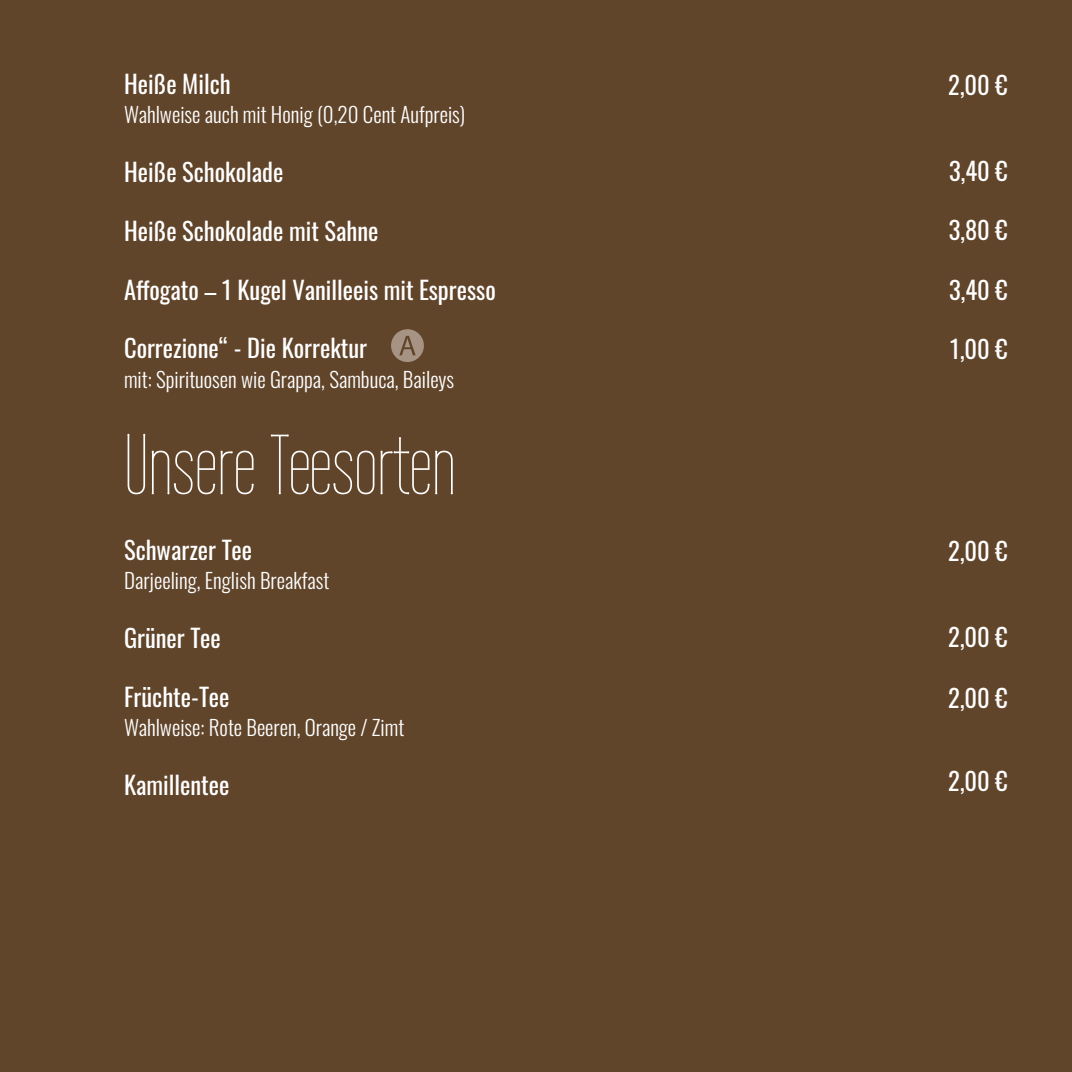
<style>
.page{position:relative;width:1072px;height:1072px;background:#fff}
.page>*{position:absolute;margin:0;border:0;box-sizing:border-box;transform-origin:0 0}
.t1{font:84px "Wire One";color:#fff}
.t2{font:24.5px "Oswald";color:#fff}
.t3{font:300 21px "Oswald";color:#fff}
</style>
<div class="page">
<div style="left:0;top:0;width:1071px;height:1071px;background:#61452b"></div>
<svg style="left:391px;top:329px;width:33px;height:33px"></svg>
<p class="t2" style="left:124px;top:62px;width:108px">Heiße Milch</p>
<p class="t3" style="left:124px;top:96px;width:343px">Wahlweise auch mit Honig (0,20 Cent Aufpreis)</p>
<p class="t2" style="left:124px;top:150px;width:161px">Heiße Schokolade</p>
<p class="t2" style="left:124px;top:209px;width:256px">Heiße Schokolade mit Sahne</p>
<p class="t2" style="left:124px;top:268px;width:373px">Affogato – 1 Kugel Vanilleeis mit Espresso</p>
<p class="t2" style="left:124px;top:327px;width:244px">Correzione“ - Die Korrektur</p>
<p class="t3" style="left:124px;top:360px;width:332px">mit: Spirituosen wie Grappa, Sambuca, Baileys</p>
<p class="t1" style="left:124px;top:419px;width:333px">Unsere Teesorten</p>
<p class="t2" style="left:124px;top:528px;width:130px">Schwarzer Tee</p>
<p class="t3" style="left:124px;top:562px;width:207px">Darjeeling, English Breakfast</p>
<p class="t2" style="left:124px;top:616px;width:98px">Grüner Tee</p>
<p class="t2" style="left:124px;top:675px;width:107px">Früchte-Tee</p>
<p class="t3" style="left:124px;top:709px;width:282px">Wahlweise: Rote Beeren, Orange / Zimt</p>
<p class="t2" style="left:124px;top:763px;width:107px">Kamillentee</p>
<p class="t2" style="left:948px;top:63px;width:61px">2,00 €</p>
<p class="t2" style="left:949px;top:149px;width:60px">3,40 €</p>
<p class="t2" style="left:948px;top:208px;width:60px">3,80 €</p>
<p class="t2" style="left:949px;top:268px;width:60px">3,40 €</p>
<p class="t2" style="left:950px;top:327px;width:59px">1,00 €</p>
<p class="t2" style="left:948px;top:529px;width:61px">2,00 €</p>
<p class="t2" style="left:948px;top:615px;width:61px">2,00 €</p>
<p class="t2" style="left:948px;top:676px;width:61px">2,00 €</p>
<p class="t2" style="left:948px;top:758px;width:61px">2,00 €</p>
</div>
